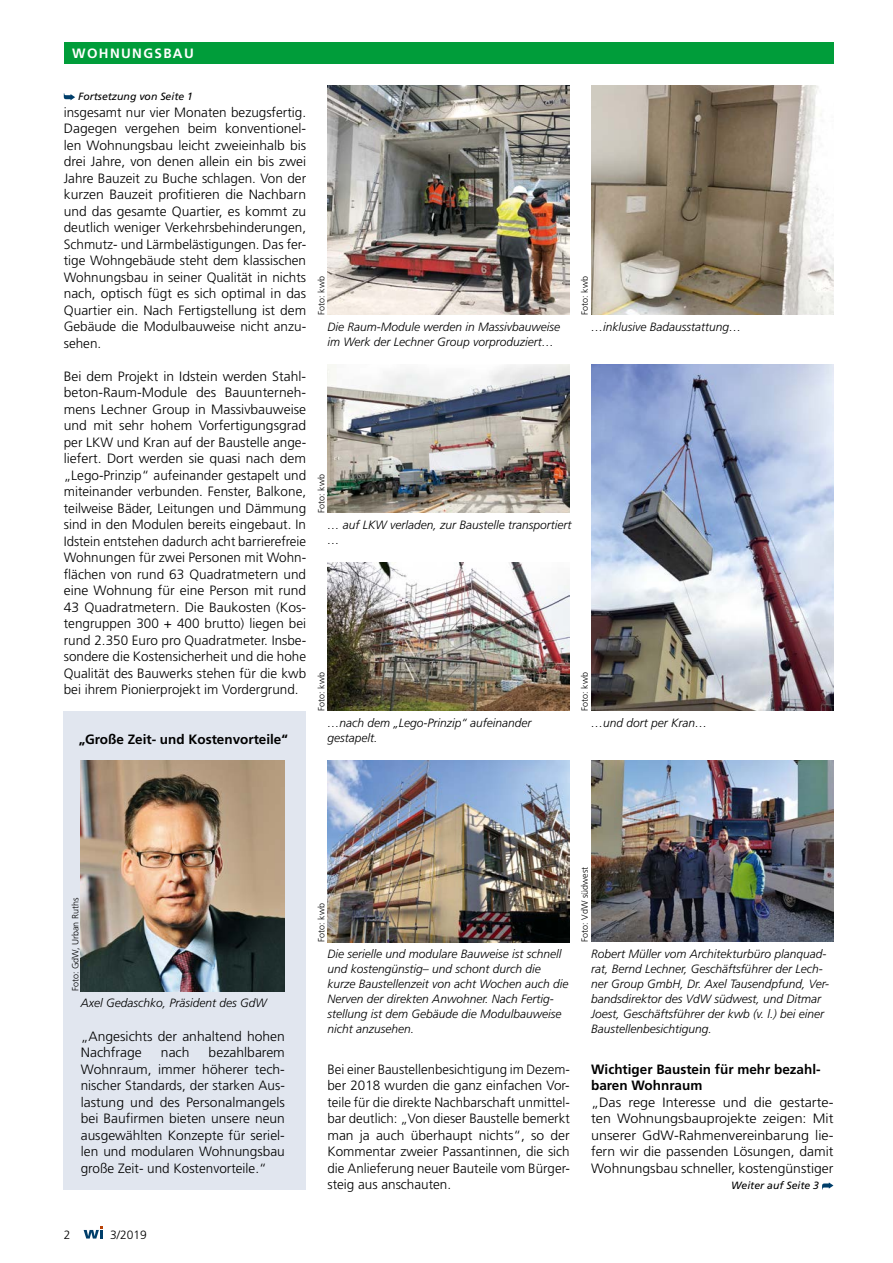
<style>
.page{position:relative;width:893px;height:1263px;background:#fff}
.page>*{position:absolute;margin:0;border:0;box-sizing:border-box;transform-origin:0 0}
.t1{font:300 13.5px/16.5px "Frutiger";color:#000;text-align:justify}
.t2{font:300 13.5px/16.5px "Frutiger";color:#000;text-align:justify;scale:1.06 1}
.t3{font:700 13.5px/16.5px "Frutiger";color:#000}
.t4{font:700 13.5px "Frutiger";letter-spacing:.1em;color:#fff}
.t5{font:italic 300 12px/15px "Frutiger";color:#000}
.t6{font:300 12px "Frutiger";color:#000}
.t7{font:italic 10.5px "Frutiger";color:#000}
.t8{font:300 9px "Frutiger";color:#000}
</style>
<div class="page">
<div style="left:64px;top:43px;width:769px;height:21px;background:#009d3a"></div>
<svg style="left:64px;top:93px;width:11px;height:7px"></svg>
<div style="left:64px;top:711px;width:242px;height:478px;background:#e1e6ef"></div>
<img style="left:81px;top:760px;width:204px;height:231px">
<img style="left:327px;top:85px;width:243px;height:230px">
<img style="left:591px;top:85px;width:242px;height:230px">
<img style="left:327px;top:364px;width:243px;height:149px">
<img style="left:591px;top:364px;width:242px;height:347px">
<img style="left:327px;top:562px;width:243px;height:149px">
<img style="left:327px;top:760px;width:243px;height:182px">
<img style="left:591px;top:760px;width:242px;height:182px">
<svg style="left:822px;top:1182px;width:11px;height:7px"></svg>
<svg style="left:84px;top:1226px;width:19px;height:12px"></svg>
<p class="t4" style="left:72px;top:46px;width:123px">WOHNUNGSBAU</p>
<p class="t7" style="left:78px;top:91px;width:116px">Fortsetzung von Seite 1</p>
<p class="t1" style="left:64px;top:104px;width:244px">insgesamt nur vier Monaten bezugsfertig.<br>Dagegen vergehen beim konventionel&shy;len Wohnungsbau leicht zweieinhalb bis drei Jahre, von denen allein ein bis zwei Jahre Bauzeit zu Buche schlagen. Von der kurzen Bauzeit profitieren die Nachbarn und das gesamte Quartier, es kommt zu deutlich weniger Verkehrsbehinderungen, Schmutz- und Lärmbelästigungen. Das fer&shy;tige Wohngebäude steht dem klassischen Wohnungsbau in seiner Qualität in nichts nach, optisch fügt es sich optimal in das Quartier ein. Nach Fertigstellung ist dem Gebäude die Modulbauweise nicht anzu&shy;sehen.</p>
<p class="t1" style="left:64px;top:368px;width:244px">Bei dem Projekt in Idstein werden Stahl&shy;beton-Raum-Module des Bauunterneh&shy;mens Lechner Group in Massivbauweise und mit sehr hohem Vorfertigungsgrad per LKW und Kran auf der Baustelle ange&shy;liefert. Dort werden sie quasi nach dem „Lego-Prinzip“ aufeinander gestapelt und miteinander verbunden. Fenster, Balkone, teilweise Bäder, Leitungen und Dämmung sind in den Modulen bereits eingebaut. In Idstein entstehen dadurch acht barrierefreie Wohnungen für zwei Personen mit Wohn&shy;flächen von rund 63 Quadratmetern und eine Wohnung für eine Person mit rund 43 Quadratmetern. Die Baukosten (Kos&shy;tengruppen 300 + 400 brutto) liegen bei rund 2.350 Euro pro Quadratmeter. Insbe&shy;sondere die Kostensicherheit und die hohe Qualität des Bauwerks stehen für die kwb bei ihrem Pionierprojekt im Vordergrund.</p>
<p class="t3" style="left:79px;top:731px;width:211px">„Große Zeit- und Kostenvorteile“</p>
<p class="t8" style="left:316px;top:315px;width:40px;rotate:-90deg">Foto: kwb</p>
<p class="t8" style="left:580px;top:315px;width:40px;rotate:-90deg">Foto: kwb</p>
<p class="t5" style="left:327px;top:320px;width:234px">Die Raum-Module werden in Massivbauweise im Werk der Lechner Group vorproduziert…</p>
<p class="t5" style="left:591px;top:319px;width:152px">…inklusive Badausstattung…</p>
<p class="t8" style="left:316px;top:513px;width:40px;rotate:-90deg">Foto: kwb</p>
<p class="t5" style="left:327px;top:517px;width:245px">… auf LKW verladen, zur Baustelle transportiert …</p>
<p class="t8" style="left:316px;top:711px;width:40px;rotate:-90deg">Foto: kwb</p>
<p class="t5" style="left:327px;top:716px;width:206px">…nach dem „Lego-Prinzip“ aufeinander gestapelt.</p>
<p class="t8" style="left:580px;top:711px;width:40px;rotate:-90deg">Foto: kwb</p>
<p class="t5" style="left:591px;top:715px;width:118px">…und dort per Kran…</p>
<p class="t8" style="left:70px;top:991px;width:95px;rotate:-90deg">Foto: GdW, Urban Ruths</p>
<p class="t5" style="left:81px;top:996px;width:188px">Axel Gedaschko, Präsident des GdW</p>
<p class="t1" style="left:81px;top:1028px;width:206px">„Angesichts der anhaltend hohen<br>Nachfrage</p>
<p class="t1" style="left:81px;top:1045px;width:206px;text-indent:128px">bezahlbarem Wohnraum, immer höherer tech&shy;nischer Standards, der starken Aus&shy;lastung und des Personalmangels bei Baufirmen bieten unsere neun ausgewählten Konzepte für seriel&shy;len und modularen Wohnungsbau große Zeit- und Kostenvorteile.“</p>
<p class="t1" style="left:161px;top:1045px;width:30px">nach</p>
<p class="t6" style="left:64px;top:1227px;width:8px">2</p>
<p class="t6" style="left:110px;top:1227px;width:38px">3/2019</p>
<p class="t8" style="left:316px;top:942px;width:40px;rotate:-90deg">Foto: kwb</p>
<p class="t5" style="left:327px;top:947px;width:242px">Die serielle und modulare Bauweise ist schnell und kostengünstig– und schont durch die kurze Baustellenzeit von acht Wochen auch die Nerven der direkten Anwohner. Nach Fertig&shy;stellung ist dem Gebäude die Modulbauweise nicht anzusehen.</p>
<p class="t8" style="left:580px;top:942px;width:77px;rotate:-90deg">Foto: VdW südwest</p>
<p class="t5" style="left:591px;top:947px;width:239px">Robert Müller vom Architekturbüro planquad&shy;rat, Bernd Lechner, Geschäftsführer der Lech&shy;ner Group GmbH, Dr. Axel Tausendpfund, Ver&shy;bandsdirektor des VdW südwest, und Ditmar Joest, Geschäftsführer der kwb (v. l.) bei einer Baustellenbesichtigung.</p>
<p class="t1" style="left:327px;top:1061px;width:244px">Bei einer Baustellenbesichtigung im Dezem&shy;ber 2018 wurden die ganz einfachen Vor&shy;teile für die direkte Nachbarschaft unmittel&shy;bar deutlich: „Von dieser Baustelle bemerkt man ja auch überhaupt nichts“, so der Kommentar zweier Passantinnen, die sich die Anlieferung neuer Bauteile vom Bürger&shy;steig aus anschauten.</p>
<p class="t3" style="left:591px;top:1061px;width:231px">Wichtiger Baustein für mehr bezahl&shy;baren Wohnraum</p>
<p class="t2" style="left:591px;top:1094px;width:230px">„Das rege Interesse und die gestarte&shy;ten Wohnungsbauprojekte zeigen: Mit unserer GdW-Rahmenvereinbarung lie&shy;fern wir die passenden Lösungen, damit Wohnungsbau schneller, kostengünstiger</p>
<p class="t7" style="left:731px;top:1180px;width:89px">Weiter auf Seite 3</p>
</div>
